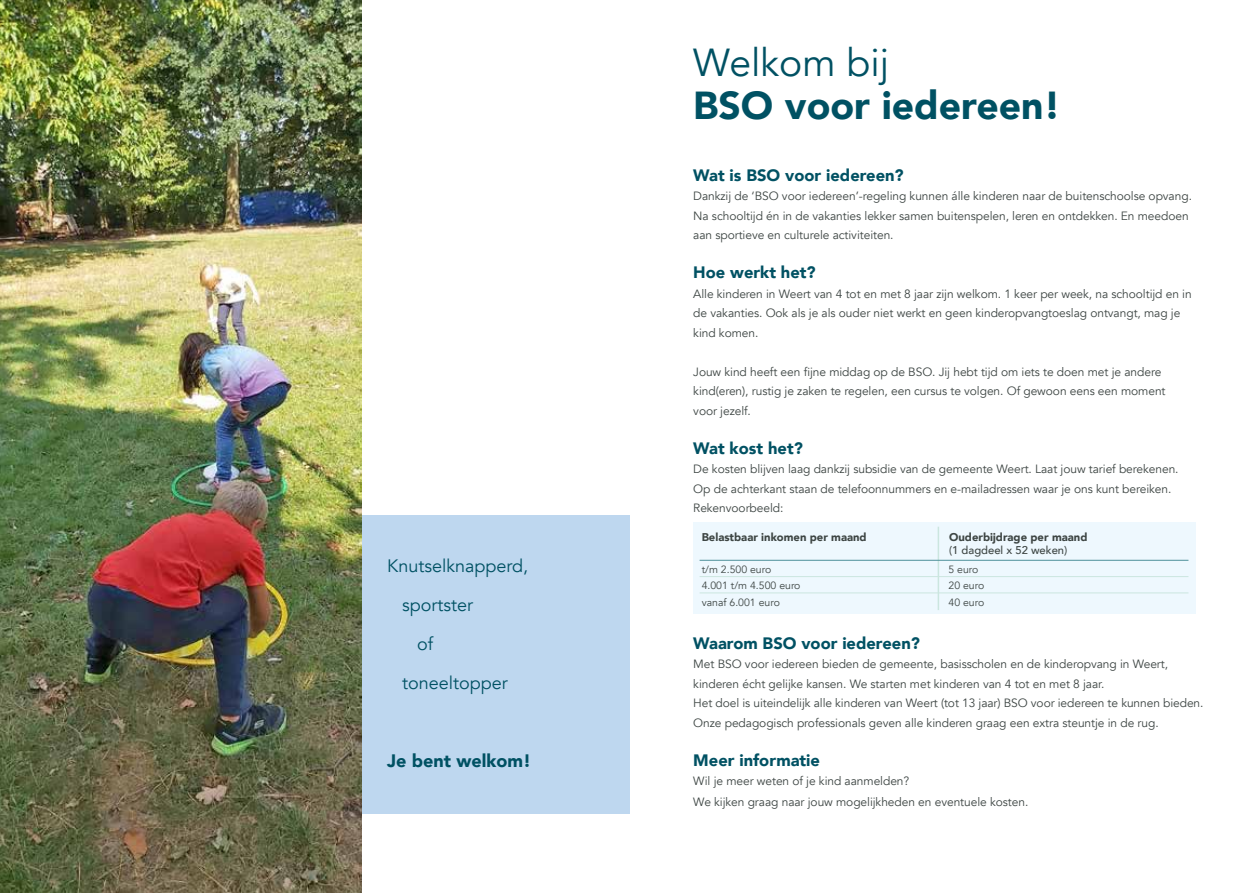
<style>
.page{position:relative;width:1259px;height:893px;background:#fff}
.page>*{position:absolute;margin:0;border:0;box-sizing:border-box;transform-origin:0 0}
.t1{font:900 39px "Avenir";color:#005163}
.t2{font:39px "Avenir";color:#005163}
.t3{font:18px "Avenir";color:#005163}
.t4{font:900 18px "Avenir";color:#005163}
.t5{font:900 16.5px "Avenir";color:#005163}
.t6{font:12px/19.5px "Avenir";letter-spacing:-.005em;color:#3d4543}
.t7{font:900 11.25px "Avenir";color:#3d4543}
.t8{font:500 11.25px "Avenir";color:#3d4543}
.t9{font:10.5px/16.5px "Avenir";color:#3d4543}
</style>
<div class="page">
<div style="left:693px;top:522px;width:502px;height:92px;background:#eef8fe"></div>
<hr style="left:699px;top:576px;width:489px;height:1px;background:#cbe6df">
<hr style="left:699px;top:592px;width:489px;height:1px;background:#cbe6df">
<hr style="left:937px;top:527px;width:2px;height:83px;background:#cbe6df">
<hr style="left:699px;top:560px;width:489px;height:1px;background:#4f919a">
<div style="left:362px;top:515px;width:267px;height:299px;background:#bed7ef"></div>
<img style="left:0;top:0;width:362px;height:893px">
<h2 class="t3" style="left:387px;top:555px;width:143px">Knutselknapperd,</h2>
<h2 class="t3" style="left:402px;top:594px;width:72px">sportster</h2>
<h2 class="t3" style="left:417px;top:633px;width:18px">of</h2>
<h2 class="t3" style="left:402px;top:672px;width:107px">toneeltopper</h2>
<h2 class="t4" style="left:387px;top:745px;width:145px">Je bent welkom!</h2>
<h1 class="t2" style="left:693px;top:39px;width:197px">Welkom bij</h1>
<h1 class="t1" style="left:693px;top:72px;width:369px">BSO voor iedereen!</h1>
<h3 class="t5" style="left:693px;top:161px;width:212px">Wat is BSO voor iedereen?</h3>
<p class="t6" style="left:693px;top:187px;width:500px">Dankzij de ‘BSO voor iedereen’-regeling kunnen álle kinderen naar de buitenschoolse opvang.<br>Na schooltijd én in de vakanties lekker samen buitenspelen, leren en ontdekken. En meedoen aan sportieve en culturele activiteiten.</p>
<h3 class="t5" style="left:693px;top:258px;width:124px">Hoe werkt het?</h3>
<p class="t6" style="left:693px;top:284px;width:500px">Alle kinderen in Weert van 4 tot en met 8 jaar zijn welkom. 1 keer per week, na schooltijd en in de vakanties. Ook als je als ouder niet werkt en geen kinderopvangtoeslag ontvangt, mag je kind komen.</p>
<p class="t6" style="left:693px;top:362px;width:474px">Jouw kind heeft een fijne middag op de BSO. Jij hebt tijd om iets te doen met je andere kind(eren), rustig je zaken te regelen, een cursus te volgen. Of gewoon eens een moment voor jezelf.</p>
<h3 class="t5" style="left:693px;top:434px;width:111px">Wat kost het?</h3>
<p class="t6" style="left:693px;top:460px;width:487px">De kosten blijven laag dankzij subsidie van de gemeente Weert. Laat jouw tarief berekenen.<br>Op de achterkant staan de telefoonnummers en e-mailadressen waar je ons kunt bereiken.<br>Rekenvoorbeeld:</p>
<p class="t7" style="left:701px;top:527px;width:166px">Belastbaar inkomen per maand</p>
<p class="t9" style="left:701px;top:561px;width:100px">t/m 2.500 euro<br>4.001 t/m 4.500 euro vanaf 6.001 euro</p>
<p class="t7" style="left:949px;top:527px;width:140px">Ouderbijdrage per maand</p>
<p class="t8" style="left:949px;top:541px;width:120px">(1 dagdeel x 52 weken)</p>
<p class="t9" style="left:948px;top:561px;width:37px">5 euro<br>20 euro<br>40 euro</p>
<h3 class="t5" style="left:693px;top:629px;width:228px">Waarom BSO voor iedereen?</h3>
<p class="t6" style="left:693px;top:655px;width:512px">Met BSO voor iedereen bieden de gemeente, basisscholen en de kinderopvang in Weert, kinderen écht gelijke kansen. We starten met kinderen van 4 tot en met 8 jaar.<br>Het doel is uiteindelijk alle kinderen van Weert (tot 13 jaar) BSO voor iedereen te kunnen bieden.<br>Onze pedagogisch professionals geven alle kinderen graag een extra steuntje in de rug.</p>
<h3 class="t5" style="left:693px;top:746px;width:128px">Meer informatie</h3>
<p class="t6" style="left:693px;top:771px;width:336px;line-height:21px">Wil je meer weten of je kind aanmelden?<br>We kijken graag naar jouw mogelijkheden en eventuele kosten.</p>
</div>
